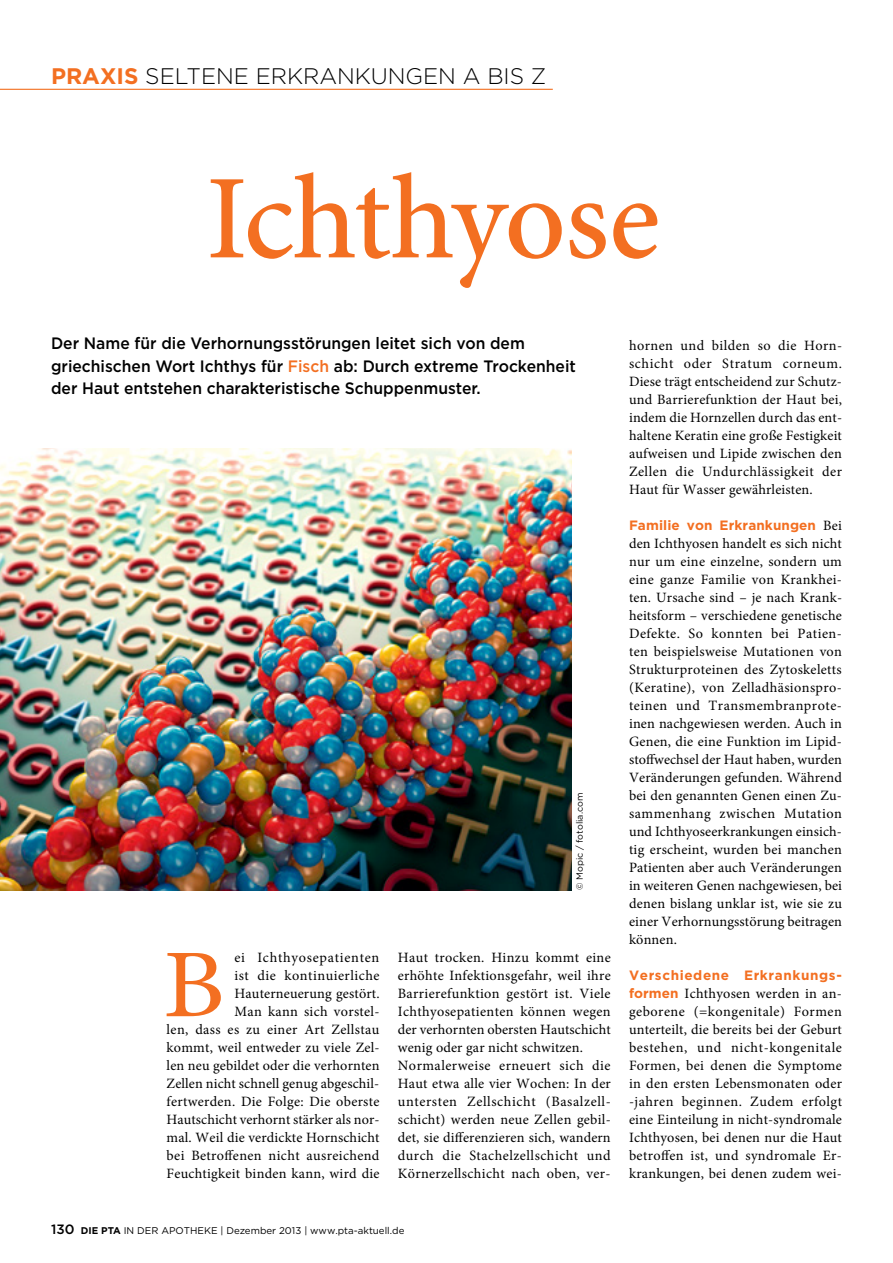
<style>
.page{position:relative;width:893px;height:1263px;background:#fff}
.page>*{position:absolute;margin:0;border:0;box-sizing:border-box;transform-origin:0 0}
.t1{font:500 120px "Minion Pro";letter-spacing:-.015em;color:#f36f21}
.t2{font:97.2px "Minion Pro";color:#f36f21;scale:1.09 1}
.t3{font:300 22.5px "Gotham";color:#000}
.t4{font:500 16.5px/22.5px "Gotham";color:#000;scale:.95 1}
.t5{font:14.25px/18px "Minion Pro";letter-spacing:.02em;color:#000;text-align:justify}
.t6{font:700 13.5px "Gotham";letter-spacing:.005em;color:#f36f21}
.t7{font:700 13.5px "Gotham";letter-spacing:.045em;color:#f36f21}
.t8{font:9.75px "Gotham";color:#000}
.t9{font:9px "Gotham";color:#000}
.s1{font-weight:700;color:#f36f21}
.s2{color:#f36f21}
.s3{font-weight:500;font-size:13.5px}
.s4{font-weight:700}
.s5{font-family:"Minion Pro";font-weight:400;font-size:14.25px;color:#000}
.s6{font-family:"Gotham";font-weight:700;font-size:13.5px;color:#f36f21}
</style>
<div class="page">
<img style="left:0;top:448px;width:571px;height:442px">
<hr style="left:0;top:89px;width:553px;height:1px;background:#f36f21">
<h3 class="t3" style="left:51px;top:62px;width:497px"><span class="s1">PRAXIS</span> SELTENE ERKRANKUNGEN A BIS Z</h3>
<h1 class="t1" style="left:206px;top:138px;width:456px">Ichthyose</h1>
<p class="t4" style="left:51px;top:332px;width:554px">Der Name für die Verhornungsstörungen leitet sich von dem griechischen Wort Ichthys für <span class="s2">Fisch</span> ab: Durch extreme Trockenheit der Haut entstehen charakteristische Schuppenmuster.</p>
<p class="t9" style="left:574px;top:890px;width:99px;rotate:-90deg">© Mopic / fotolia.com</p>
<p class="t5" style="left:167px;top:949px;width:215px;text-align:right">ei Ichthyosepatienten<br>ist die kontinuierliche<br>Hauterneuerung gestört.<br>Man kann sich vorstel-<br>len, dass es zu einer Art Zellstau kommt, weil entweder zu viele Zel&shy;len neu gebildet oder die verhornten<br>Zellen nicht schnell genug abgeschil&shy;fertwerden. Die Folge: Die oberste<br>Hautschicht verhornt stärker als nor&shy;mal. Weil die verdickte Hornschicht bei Betroffenen nicht ausreichend<br>Feuchtigkeit binden kann, wird die</p>
<p class="t5" style="left:398px;top:949px;width:215px;text-align:left">Haut trocken. Hinzu kommt eine erhöhte Infektionsgefahr, weil ihre Barrierefunktion gestört ist. Viele Ichthyosepatienten können wegen der verhornten obersten Hautschicht wenig oder gar nicht schwitzen.<br>Normalerweise erneuert sich die Haut etwa alle vier Wochen: In der untersten Zellschicht (Basalzell&shy;schicht) werden neue Zellen gebil&shy;det, sie differenzieren sich, wandern durch die Stachelzellschicht und Körnerzellschicht nach oben, ver-</p>
<h2 class="t2" style="left:163px;top:920px;width:59px">B</h2>
<p class="t8" style="left:51px;top:1224px;width:355px"><span class="s3">130</span> <span class="s4">DIE PTA</span> IN DER APOTHEKE | Dezember 2013 | www.pta-aktuell.de</p>
<p class="t5" style="left:629px;top:337px;width:215px">hornen und bilden so die Horn&shy;schicht oder Stratum corneum.<br>Diese trägt entscheidend zur Schutz&shy;und Barrierefunktion der Haut bei, indem die Hornzellen durch das ent&shy;haltene Keratin eine große Festigkeit aufweisen und Lipide zwischen den Zellen die Undurchlässigkeit der Haut für Wasser gewährleisten.</p>
<p class="t6" style="left:629px;top:516px;width:214px">Familie von Erkrankungen <span class="s5">Bei</span></p>
<p class="t5" style="left:629px;top:535px;width:215px">den Ichthyosen handelt es sich nicht nur um eine einzelne, sondern um eine ganze Familie von Krankhei&shy;ten. Ursache sind – je nach Krank&shy;heitsform – verschiedene genetische Defekte. So konnten bei Patien&shy;ten beispielsweise Mutationen von Strukturproteinen des Zytoskeletts (Keratine), von Zelladhäsionspro&shy;teinen und Transmembranprote&shy;inen nachgewiesen werden. Auch in Genen, die eine Funktion im Lipid&shy;stoffwechsel der Haut haben, wurden Veränderungen gefunden. Während bei den genannten Genen einen Zu&shy;sammenhang zwischen Mutation und Ichthyoseerkrankungen einsich&shy;tig erscheint, wurden bei manchen Patienten aber auch Veränderungen in weiteren Genen nachgewiesen, bei denen bislang unklar ist, wie sie zu einer Verhornungsstörung beitragen können.</p>
<p class="t7" style="left:629px;top:966px;width:214px">Verschiedene Erkrankungs-</p>
<p class="t5" style="left:629px;top:985px;width:215px"><span class="s6">formen</span> Ichthyosen werden in an&shy;geborene (=kongenitale) Formen unterteilt, die bereits bei der Geburt bestehen, und nicht-kongenitale Formen, bei denen die Symptome in den ersten Lebensmonaten oder -jahren beginnen. Zudem erfolgt eine Einteilung in nicht-syndromale Ichthyosen, bei denen nur die Haut betroffen ist, und syndromale Er&shy;krankungen, bei denen zudem wei-</p>
</div>
